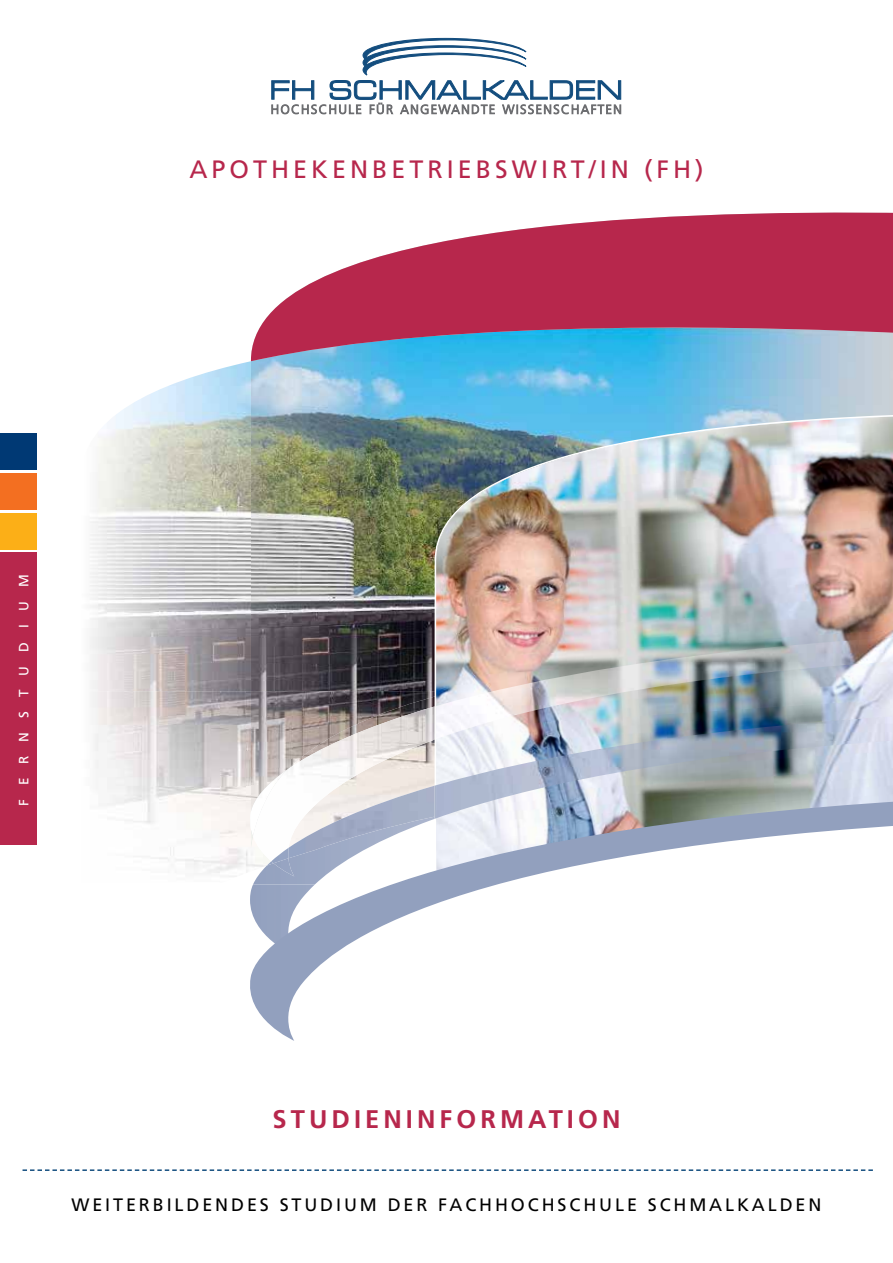
<style>
.page{position:relative;width:893px;height:1263px;background:#fff}
.page>*{position:absolute;margin:0;border:0;box-sizing:border-box;transform-origin:0 0}
.t1{font:700 25.5px "Frutiger LT Com";letter-spacing:.16em;color:#b7274c}
.t2{font:25.2px "Frutiger LT Com";letter-spacing:.16em;color:#b7274c}
.t3{font:18px "Frutiger LT Com";letter-spacing:.16em;color:#000}
.t4{font:13.5px "Frutiger LT Com";letter-spacing:1.03em;color:#fff}
</style>
<div class="page">
<img style="left:90px;top:361px;width:161px;height:330px">
<img style="left:251px;top:361px;width:642px;height:330px">
<img style="left:91px;top:691px;width:160px;height:186px">
<img style="left:251px;top:691px;width:184px;height:78px">
<img style="left:435px;top:415px;width:458px;height:276px">
<img style="left:253px;top:706px;width:182px;height:80px">
<img style="left:251px;top:769px;width:37px;height:31px">
<img style="left:436px;top:637px;width:457px;height:79px">
<img style="left:322px;top:786px;width:113px;height:14px">
<img style="left:435px;top:785px;width:1px;height:15px">
<img style="left:436px;top:716px;width:457px;height:84px">
<svg style="left:243px;top:800px;width:650px;height:241px"></svg>
<svg style="left:251px;top:212px;width:642px;height:149px;fill:#b7274c"></svg>
<svg style="left:271px;top:38px;width:350px;height:77px"></svg>
<svg style="left:23px;top:1169px;width:850px;height:2px"></svg>
<div style="left:0;top:433px;width:37px;height:37px;background:#003974"></div>
<div style="left:0;top:473px;width:37px;height:37px;background:#f36f21"></div>
<div style="left:0;top:513px;width:37px;height:37px;background:#fcaf17"></div>
<div style="left:0;top:553px;width:37px;height:292px;background:#b7274c"></div>
<h2 class="t2" style="left:189px;top:155px;width:516px">APOTHEKENBETRIEBSWIRT/IN (FH )</h2>
<p class="t4" style="left:16px;top:806px;width:233px;rotate:-90deg">FERNSTUDIUM</p>
<h1 class="t1" style="left:273px;top:1104px;width:349px">STUDIENINFORMATION</h1>
<p class="t3" style="left:72px;top:1194px;width:751px">WEITERBILDENDES STUDIUM DER FACHHOCHSCHULE SCHMALKALDEN</p>
</div>
